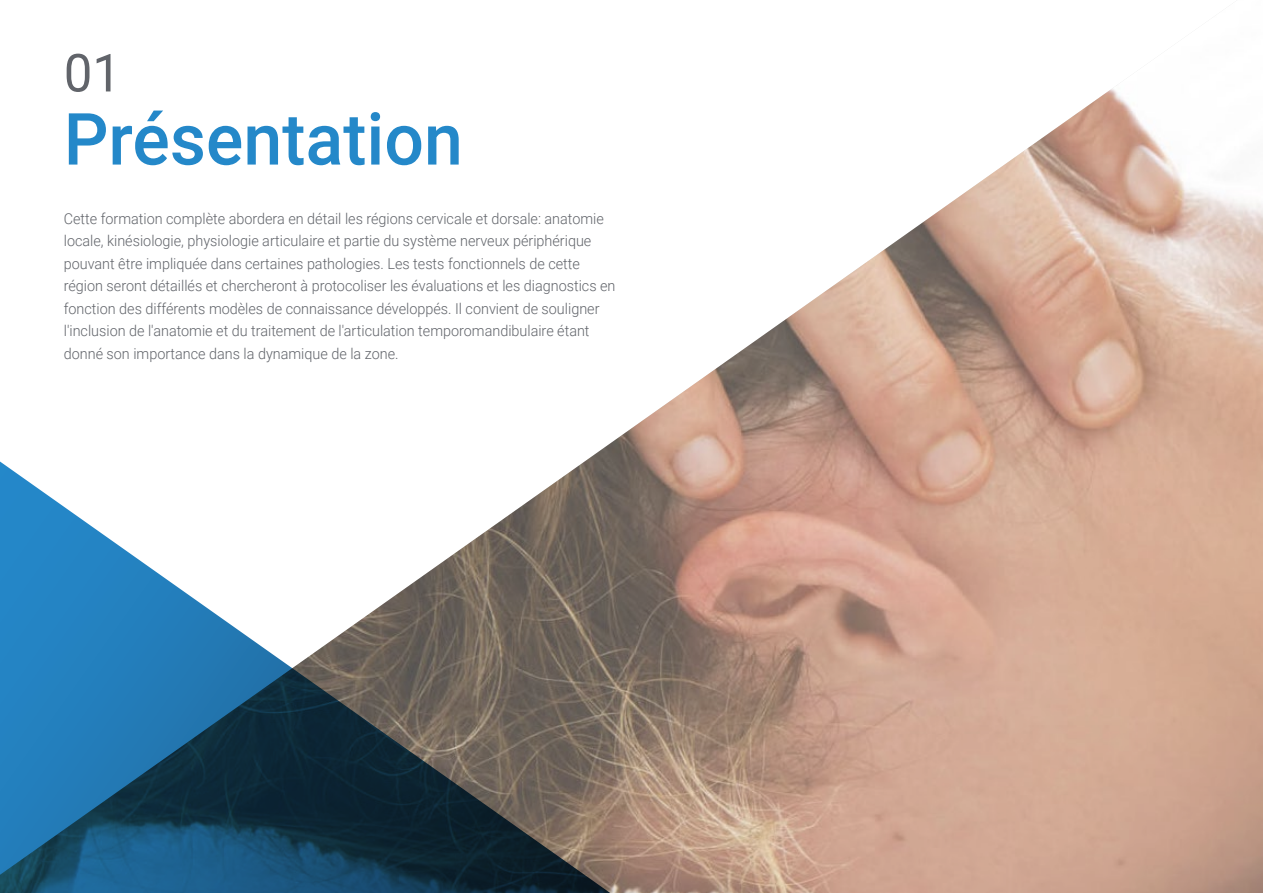
<style>
.page{position:relative;width:1263px;height:893px;background:#fff}
.page>*{position:absolute;margin:0;border:0;box-sizing:border-box;transform-origin:0 0}
.t1{font:500 72px "Roboto";color:#2488c9}
.t2{font:52.5px "Roboto";color:#61646a}
.t3{font:300 15px/22.5px "Roboto";color:#61646a;scale:.96 1}
</style>
<div class="page">
<img style="left:606px;top:88px;width:657px;height:805px">
<svg style="left:0;top:446px;width:640px;height:447px"></svg>
<h2 class="t2" style="left:64px;top:36px;width:59px">01</h2>
<h1 class="t1" style="left:64px;top:89px;width:401px">Présentation</h1>
<p class="t3" style="left:64px;top:207px;width:576px">Cette formation complète abordera en détail les régions cervicale et dorsale: anatomie locale, kinésiologie, physiologie articulaire et partie du système nerveux périphérique pouvant être impliquée dans certaines pathologies. Les tests fonctionnels de cette région seront détaillés et chercheront à protocoliser les évaluations et les diagnostics en fonction des différents modèles de connaissance développés. Il convient de souligner l'inclusion de l'anatomie et du traitement de l'articulation temporomandibulaire étant donné son importance dans la dynamique de la zone.</p>
</div>
